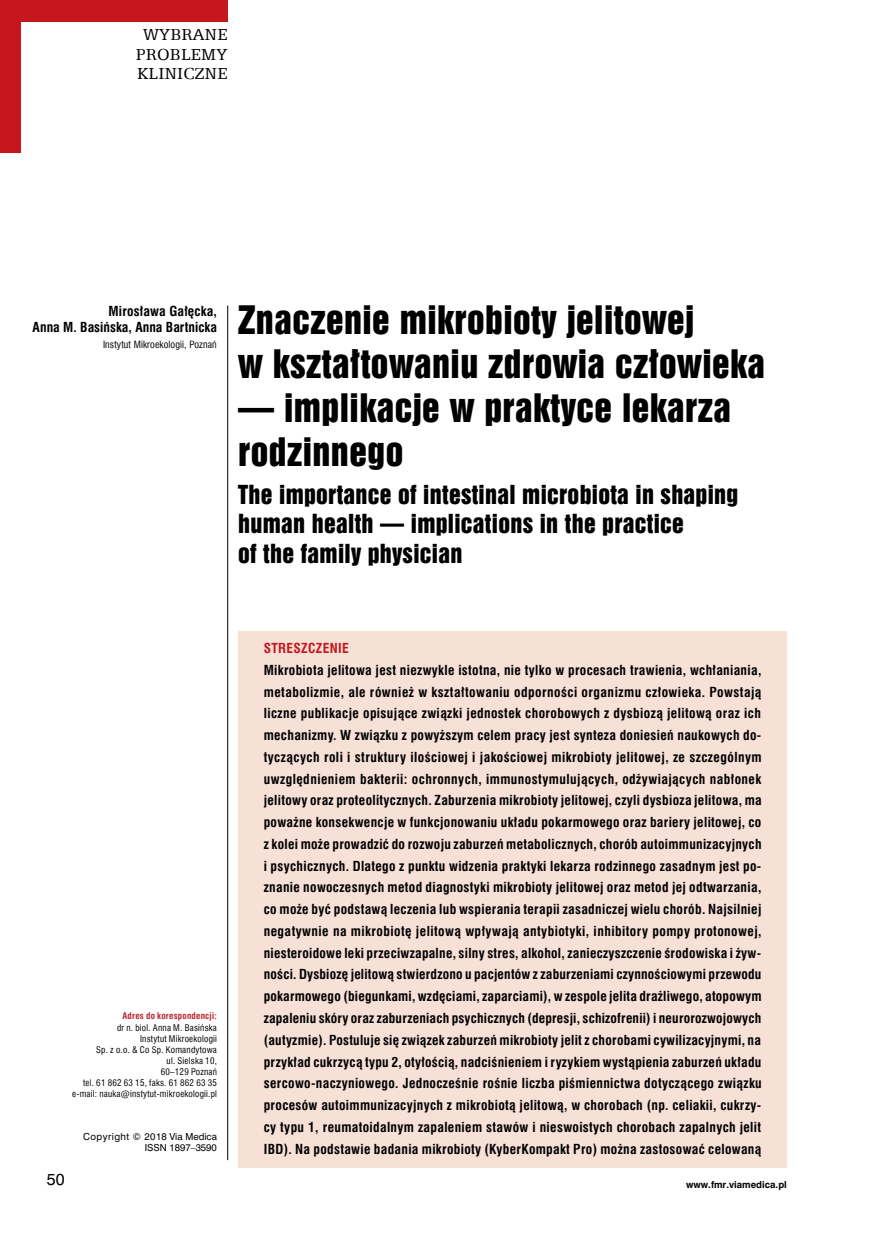
<style>
.page{position:relative;width:872px;height:1234px;background:#fff}
.page>*{position:absolute;margin:0;border:0;box-sizing:border-box;transform-origin:0 0}
._01_-_Tytuł{font:36px/44px "Swis 921 EU";letter-spacing:.01em;color:#000}
._02_-_tytuł_anglo{font:24px/29.2px "Swis 921 EU";letter-spacing:.01em;color:#000}
.t1{font:18px/19.5px "Egyptian 505 EU";letter-spacing:.015em;color:#000;text-align:center}
.t2{font:15px "Swis 721 PL";color:#000}
._032_-_Streszczenie{font:700 13.5px/21.8px "Swis 721 Cn EU";letter-spacing:.025em;color:#000;text-align:justify}
._041_-_Autorzy{font:700 13.5px/16.5px "Swis 721 Cn EU";letter-spacing:.005em;color:#000;text-align:right}
._031_-_Streszczenie{font:700 13.5px "Swis 721 Cn EU";letter-spacing:.025em;color:#c4161c}
._042_-_Kliniki{font:9.75px "Swis 721 Cn EU";letter-spacing:.01em;color:#000}
._052_-_Adres_kor__te{font:9px/11.1px "Swis 721 Cn EU";letter-spacing:.025em;color:#000;text-align:right}
.t3{font:9px/10.8px "Swis 721 PL";color:#000;text-align:right}
._051_-_Adres_kor__śr{font:700 9px "Swis 721 Cn EU";letter-spacing:.025em;color:#b8292f}
.t4{font:700 9px "Swis 721 PL";color:#000}
</style>
<div class="page">
<hr style="left:227px;top:305px;width:1px;height:854px;background:#000">
<div style="left:0;top:0;width:227px;height:21px;background:#c4161c"></div>
<div style="left:0;top:0;width:21px;height:153px;background:#c4161c"></div>
<div style="left:238px;top:631px;width:549px;height:536px;background:#f7e1d7"></div>
<h3 class="t1" style="left:136px;top:24px;width:93px">WYBRANE<br>PROBLEMY<br>KLINICZNE</h3>
<p class="_041_-_Autorzy" style="left:33px;top:303px;width:186px">Mirosława Gałęcka,<br>Anna M. Basińska, Anna Bartnicka</p>
<p class="_042_-_Kliniki" style="left:103px;top:338px;width:115px">Instytut Mikroekologii, Poznań</p>
<p class="_01_-_Tytuł" style="left:238px;top:298px;width:528px">Znaczenie mikrobioty jelitowej<br>w kształtowaniu zdrowia człowieka</p>
<p class="_01_-_Tytuł" style="left:238px;top:385px;width:494px">— implikacje w praktyce lekarza rodzinnego</p>
<p class="_02_-_tytuł_anglo" style="left:238px;top:479px;width:502px">The importance of intestinal microbiota in shaping human health — implications in the practice<br>of the family physician</p>
<p class="_051_-_Adres_kor__śr" style="left:122px;top:1010px;width:96px">Adres do korespondencji:</p>
<p class="_052_-_Adres_kor__te" style="left:117px;top:1021px;width:101px">dr n. biol. Anna M. Basińska</p>
<p class="_052_-_Adres_kor__te" style="left:140px;top:1032px;width:78px">Instytut Mikroekologii</p>
<p class="_052_-_Adres_kor__te" style="left:96px;top:1043px;width:122px">Sp. z o.o. &amp; Co Sp. Komandytowa</p>
<p class="_052_-_Adres_kor__te" style="left:161px;top:1054px;width:58px">ul. Sielska 10,<br>60–129 Poznań</p>
<p class="_052_-_Adres_kor__te" style="left:83px;top:1076px;width:135px">tel. 61 862 63 15, faks. 61 862 63 35</p>
<p class="_052_-_Adres_kor__te" style="left:72px;top:1087px;width:146px">e-mail: nauka@instytut-mikroekologii.pl</p>
<p class="t3" style="left:83px;top:1130px;width:135px">Copyright © 2018 Via Medica<br>ISSN 1897–3590</p>
<p class="_031_-_Streszczenie" style="left:264px;top:639px;width:86px">STRESZCZENIE</p>
<p class="_032_-_Streszczenie" style="left:264px;top:659px;width:499px">Mikrobiota jelitowa jest niezwykle istotna, nie tylko w procesach trawienia, wchłaniania, metabolizmie, ale również w kształtowaniu odporności organizmu człowieka. Powstają liczne publikacje opisujące związki jednostek chorobowych z dysbiozą jelitową oraz ich mechanizmy. W związku z powyższym celem pracy jest synteza doniesień naukowych do&shy;tyczących roli i struktury ilościowej i jakościowej mikrobioty jelitowej, ze szczególnym uwzględnieniem bakterii: ochronnych, immunostymulujących, odżywiających nabłonek jelitowy oraz proteolitycznych. Zaburzenia mikrobioty jelitowej, czyli dysbioza jelitowa, ma poważne konsekwencje w funkcjonowaniu układu pokarmowego oraz bariery jelitowej, co z kolei może prowadzić do rozwoju zaburzeń metabolicznych, chorób autoimmunizacyjnych i psychicznych. Dlatego z punktu widzenia praktyki lekarza rodzinnego zasadnym jest po&shy;znanie nowoczesnych metod diagnostyki mikrobioty jelitowej oraz metod jej odtwarzania, co może być podstawą leczenia lub wspierania terapii zasadniczej wielu chorób. Najsilniej negatywnie na mikrobiotę jelitową wpływają antybiotyki, inhibitory pompy protonowej, niesteroidowe leki przeciwzapalne, silny stres, alkohol, zanieczyszczenie środowiska i żyw&shy;ności. Dysbiozę jelitową stwierdzono u pacjentów z zaburzeniami czynnościowymi przewodu pokarmowego (biegunkami, wzdęciami, zaparciami), w zespole jelita drażliwego, atopowym zapaleniu skóry oraz zaburzeniach psychicznych (depresji, schizofrenii) i neurorozwojowych (autyzmie). Postuluje się związek zaburzeń mikrobioty jelit z chorobami cywilizacyjnymi, na przykład cukrzycą typu 2, otyłością, nadciśnieniem i ryzykiem wystąpienia zaburzeń układu sercowo-naczyniowego. Jednocześnie rośnie liczba piśmiennictwa dotyczącego związku procesów autoimmunizacyjnych z mikrobiotą jelitową, w chorobach (np. celiakii, cukrzy&shy;cy typu 1, reumatoidalnym zapaleniem stawów i nieswoistych chorobach zapalnych jelit IBD). Na podstawie badania mikrobioty (KyberKompakt Pro) można zastosować celowaną</p>
<p class="t2" style="left:47px;top:1169px;width:19px">50</p>
<p class="t4" style="left:686px;top:1178px;width:102px">www.fmr.viamedica.pl</p>
</div>
